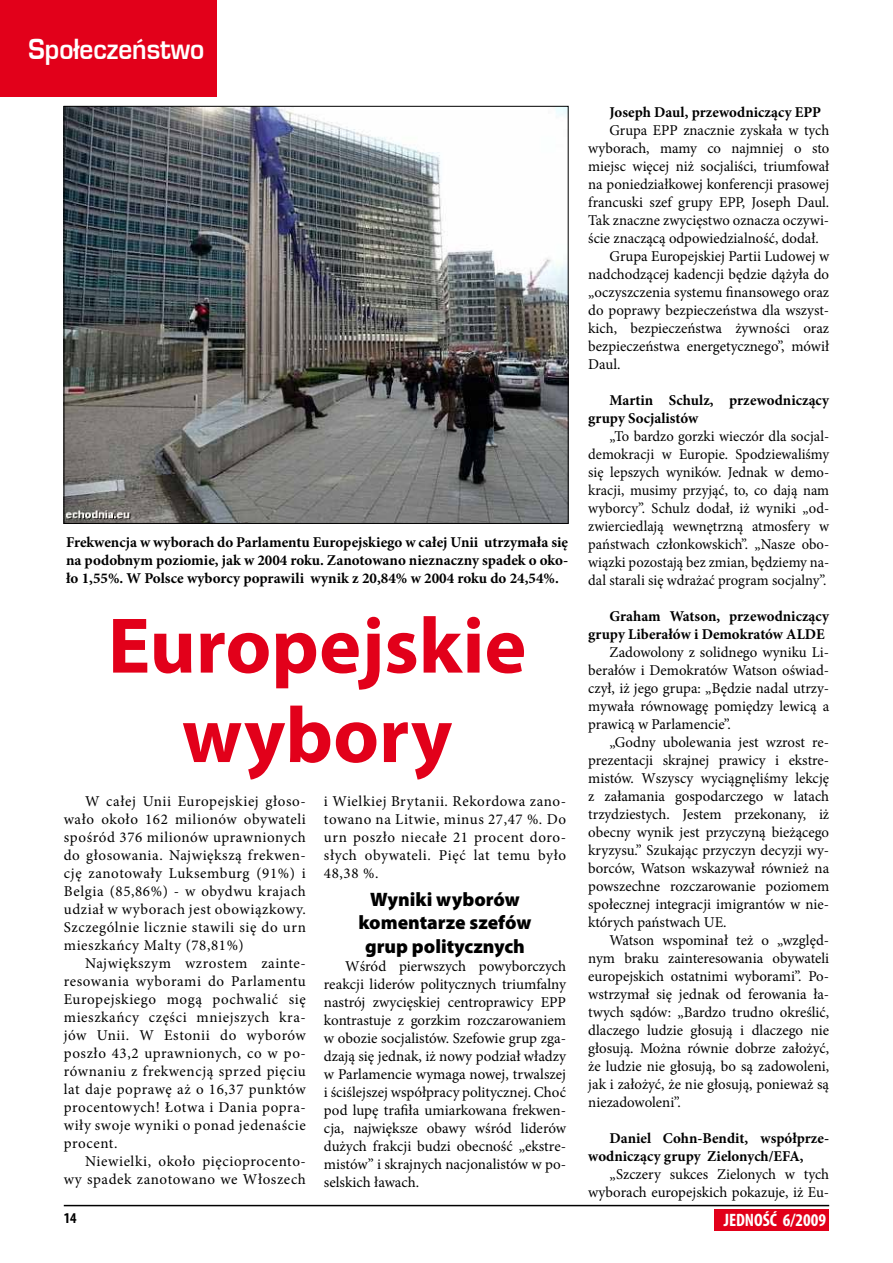
<style>
.page{position:relative;width:893px;height:1263px;background:#fff}
.page>*{position:absolute;margin:0;border:0;box-sizing:border-box;transform-origin:0 0}
.t1{font:700 79.5px/89.4px "Myriad Pro";color:#e2001a;text-align:center}
.t2{font:700 27px "Euromode";color:#fff;scale:.9 1}
.t3{font:900 19.5px/23.4px "Myriad Pro";color:#000;text-align:center}
.t4{font:700 condensed 18px "Myriad Pro";color:#fff}
.t5{font:15px/18px "Minion Pro";color:#000;text-align:justify}
.t6{font:700 15px/18px "Minion Pro";color:#000}
.t7{font:15px/18px "Minion Pro";letter-spacing:.04em;color:#000;text-align:right}
.t8{font:700 condensed 15px "Myriad Pro";color:#000}
</style>
<div class="page">
<div style="left:0;top:0;width:217px;height:96px;background:#e2001a"></div>
<div style="left:714px;top:1209px;width:115px;height:21px;background:#e2001a"></div>
<hr style="left:64px;top:1205px;width:765px;height:1px;background:#000">
<img style="left:66px;top:108px;width:501px;height:414px">
<h2 class="t2" style="left:28px;top:32px;width:197px">Społeczeństwo</h2>
<p class="t6" style="left:66px;top:533px;width:504px;text-align:justify">Frekwencja w wyborach do Parlamentu Europejskiego w całej Unii utrzymała się na podobnym poziomie, jak w 2004 roku. Zanotowano nieznaczny spadek o oko&shy;ło 1,55%. W Polsce wyborcy poprawili wynik z 20,84% w 2004 roku do 24,54%.</p>
<h1 class="t1" style="left:108px;top:598px;width:420px">Europejskie wybory</h1>
<p class="t5" style="left:64px;top:792px;width:244px;text-indent:21px">W całej Unii Europejskiej głoso&shy;wało około 162 milionów obywateli spośród 376 milionów uprawnionych do głosowania. Największą frekwen&shy;cję zanotowały Luksemburg (91%) i Belgia (85,86%) - w obydwu krajach udział w wyborach jest obowiązkowy.<br>Szczególnie licznie stawili się do urn mieszkańcy Malty (78,81%)</p>
<p class="t5" style="left:64px;top:954px;width:244px;text-indent:21px">Największym wzrostem zainte&shy;resowania wyborami do Parlamentu Europejskiego mogą pochwalić się mieszkańcy części mniejszych kra&shy;jów Unii. W Estonii do wyborów poszło 43,2 uprawnionych, co w po&shy;równaniu z frekwencją sprzed pięciu lat daje poprawę aż o 16,37 punktów procentowych! Łotwa i Dania popra&shy;wiły swoje wyniki o ponad jedenaście procent.</p>
<p class="t7" style="left:64px;top:1152px;width:244px">Niewielki, około pięcioprocento&shy;wy spadek zanotowano we Włoszech</p>
<p class="t5" style="left:324px;top:792px;width:244px">i Wielkiej Brytanii. Rekordowa zano&shy;towano na Litwie, minus 27,47 %. Do urn poszło niecałe 21 procent doro&shy;słych obywateli. Pięć lat temu było 48,38 %.</p>
<h3 class="t3" style="left:358px;top:887px;width:175px">Wyniki wyborów komentarze szefów grup politycznych</h3>
<p class="t5" style="left:324px;top:957px;width:244px;text-indent:21px">Wśród pierwszych powyborczych reakcji liderów politycznych triumfalny nastrój zwycięskiej centroprawicy EPP kontrastuje z gorzkim rozczarowaniem w obozie socjalistów. Szefowie grup zga&shy;dzają się jednak, iż nowy podział władzy w Parlamencie wymaga nowej, trwalszej i ściślejszej współpracy politycznej. Choć pod lupę trafiła umiarkowana frekwen&shy;cja, największe obawy wśród liderów dużych frakcji budzi obecność „ekstre&shy;mistów” i skrajnych nacjonalistów w po&shy;selskich ławach.</p>
<p class="t6" style="left:609px;top:103px;width:213px">Joseph Daul, przewodniczący EPP</p>
<p class="t5" style="left:609px;top:121px;width:221px">Grupa EPP znacznie zyskała w tych</p>
<p class="t5" style="left:588px;top:139px;width:242px">wyborach, mamy co najmniej o sto</p>
<p class="t5" style="left:588px;top:157px;width:242px">miejsc więcej niż socjaliści, triumfował</p>
<p class="t5" style="left:588px;top:175px;width:242px">na poniedziałkowej konferencji prasowej</p>
<p class="t5" style="left:588px;top:193px;width:242px">francuski szef grupy EPP, Joseph Daul.</p>
<p class="t5" style="left:588px;top:211px;width:242px">Tak znaczne zwycięstwo oznacza oczywi-</p>
<p class="t5" style="left:588px;top:229px;width:232px">ście znaczącą odpowiedzialność, dodał.</p>
<p class="t5" style="left:609px;top:247px;width:221px">Grupa Europejskiej Partii Ludowej w</p>
<p class="t5" style="left:588px;top:265px;width:242px">nadchodzącej kadencji będzie dążyła do</p>
<p class="t5" style="left:588px;top:283px;width:242px">„oczyszczenia systemu finansowego oraz</p>
<p class="t5" style="left:588px;top:301px;width:242px">do poprawy bezpieczeństwa dla wszyst-</p>
<p class="t5" style="left:588px;top:319px;width:242px">kich, bezpieczeństwa żywności oraz</p>
<p class="t5" style="left:588px;top:337px;width:242px">bezpieczeństwa energetycznego”, mówił</p>
<p class="t5" style="left:588px;top:355px;width:34px">Daul.</p>
<p class="t6" style="left:588px;top:391px;width:242px;text-indent:21px">Martin Schulz, przewodniczący grupy Socjalistów</p>
<p class="t5" style="left:588px;top:427px;width:242px;text-indent:21px">„To bardzo gorzki wieczór dla socjal&shy;demokracji w Europie. Spodziewaliśmy się lepszych wyników. Jednak w demo&shy;kracji, musimy przyjąć, to, co dają nam wyborcy”. Schulz dodał, iż wyniki „od&shy;zwierciedlają wewnętrzną atmosfery w państwach członkowskich”. „Nasze obo&shy;wiązki pozostają bez zmian, będziemy na&shy;dal starali się wdrażać program socjalny”.</p>
<p class="t6" style="left:588px;top:607px;width:242px;text-align:right">Graham Watson, przewodniczący grupy Liberałów i Demokratów ALDE</p>
<p class="t5" style="left:588px;top:643px;width:242px;text-indent:21px">Zadowolony z solidnego wyniku Li&shy;berałów i Demokratów Watson oświad&shy;czył, iż jego grupa: „Będzie nadal utrzy&shy;mywała równowagę pomiędzy lewicą a prawicą w Parlamencie”.</p>
<p class="t5" style="left:588px;top:733px;width:242px;text-indent:21px">„Godny ubolewania jest wzrost re&shy;prezentacji skrajnej prawicy i ekstre&shy;mistów. Wszyscy wyciągnęliśmy lekcję z załamania gospodarczego w latach trzydziestych. Jestem przekonany, iż obecny wynik jest przyczyną bieżącego kryzysu.” Szukając przyczyn decyzji wy&shy;borców, Watson wskazywał również na powszechne rozczarowanie poziomem społecznej integracji imigrantów w nie&shy;których państwach UE.</p>
<p class="t5" style="left:588px;top:931px;width:242px;text-indent:21px">Watson wspominał też o „względ&shy;nym braku zainteresowania obywateli europejskich ostatnimi wyborami”. Po&shy;wstrzymał się jednak od ferowania ła&shy;twych sądów: „Bardzo trudno określić, dlaczego ludzie głosują i dlaczego nie głosują. Można równie dobrze założyć, że ludzie nie głosują, bo są zadowoleni, jak i założyć, że nie głosują, ponieważ są niezadowoleni”.</p>
<p class="t6" style="left:588px;top:1129px;width:242px;text-indent:21px">Daniel Cohn-Bendit, współprze&shy;wodniczący grupy Zielonych/EFA,</p>
<p class="t5" style="left:588px;top:1165px;width:242px;text-align:right">„Szczery sukces Zielonych w tych wyborach europejskich pokazuje, iż Eu-</p>
<p class="t8" style="left:64px;top:1209px;width:14px">14</p>
<p class="t4" style="left:724px;top:1208px;width:104px">JEDNOŚĆ 6/2009</p>
</div>
